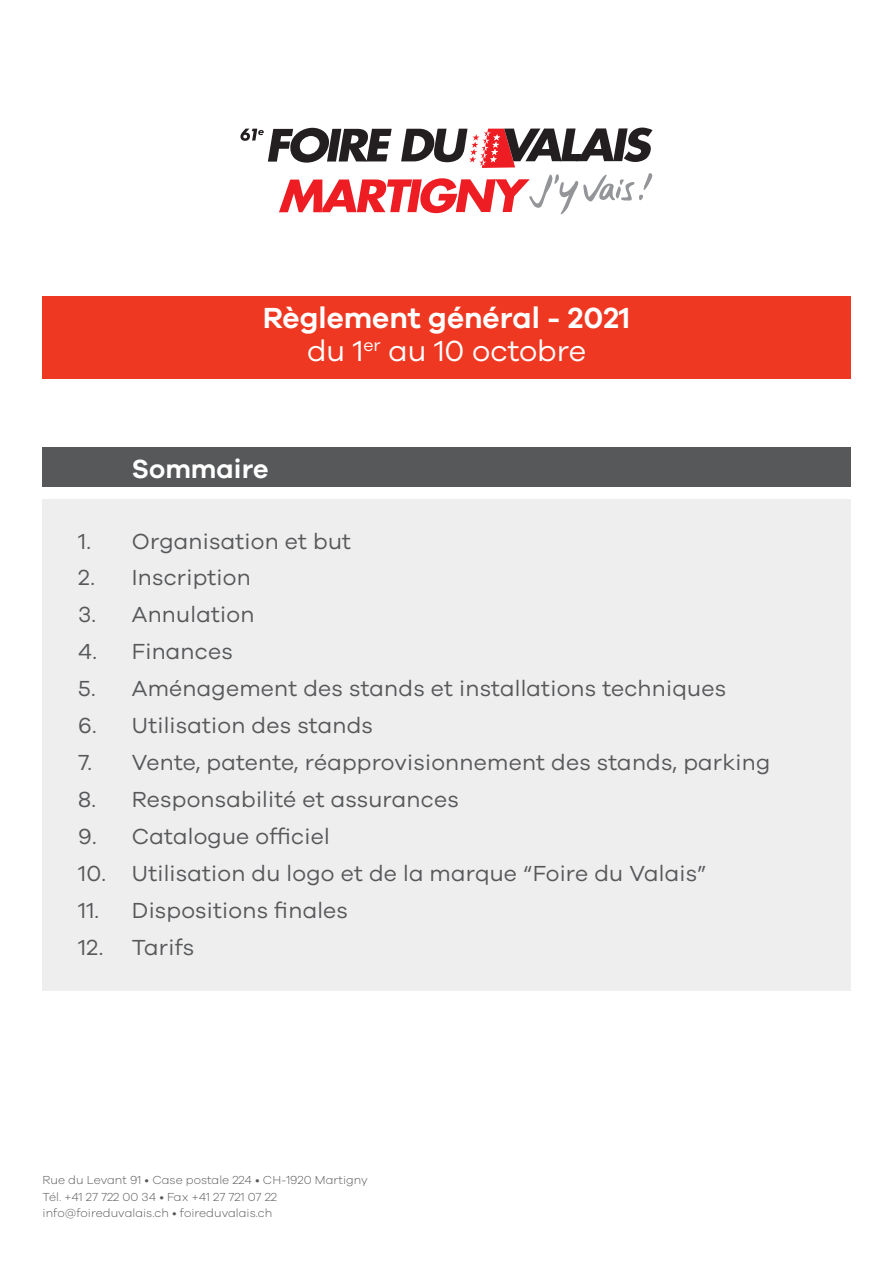
<style>
.page{position:relative;width:893px;height:1263px;background:#fff}
.page>*{position:absolute;margin:0;border:0;box-sizing:border-box;transform-origin:0 0}
.t1{font:600 30px "Galano Grotesque";color:#fff}
.t2{font:30px "Galano Grotesque";color:#fff}
.t3{font:600 27px "Galano Grotesque";color:#fff}
.t4{font:22.5px "Galano Grotesque";letter-spacing:.01em;color:#57585a}
.t5{font:300 12px "Galano Grotesque";letter-spacing:.005em;color:#57585a}
</style>
<div class="page">
<div style="left:43px;top:499px;width:808px;height:492px;background:#eeeeef"></div>
<div style="left:43px;top:296px;width:808px;height:83px;background:#ef3822"></div>
<div style="left:42px;top:447px;width:808px;height:40px;background:#57585a"></div>
<svg style="left:240px;top:128px;width:412px;height:86px"></svg>
<p class="t1" style="left:263px;top:300px;width:369px">Règlement général - 2021</p>
<p class="t2" style="left:307px;top:333px;width:281px">du 1<sup>er</sup> au 10 octobre</p>
<p class="t3" style="left:132px;top:453px;width:138px">Sommaire</p>
<p class="t4" style="left:78px;top:527px;width:274px">1. Organisation et but</p>
<p class="t4" style="left:78px;top:564px;width:174px">2. Inscription</p>
<p class="t4" style="left:78px;top:601px;width:178px">3. Annulation</p>
<p class="t4" style="left:78px;top:638px;width:156px">4. Finances</p>
<p class="t4" style="left:78px;top:675px;width:649px">5. Aménagement des stands et installations techniques</p>
<p class="t4" style="left:78px;top:712px;width:296px">6. Utilisation des stands</p>
<p class="t4" style="left:78px;top:749px;width:694px">7. Vente, patente, réapprovisionnement des stands, parking</p>
<p class="t4" style="left:78px;top:786px;width:382px">8. Responsabilité et assurances</p>
<p class="t4" style="left:78px;top:823px;width:253px">9. Catalogue officiel</p>
<p class="t4" style="left:78px;top:860px;width:630px">10. Utilisation du logo et de la marque “Foire du Valais”</p>
<p class="t4" style="left:78px;top:896px;width:271px">11. Dispositions finales</p>
<p class="t4" style="left:78px;top:933px;width:118px">12. Tarifs</p>
<p class="t5" style="left:43px;top:1173px;width:327px">Rue du Levant 91 • Case postale 224 • CH-1920 Martigny</p>
<p class="t5" style="left:43px;top:1190px;width:236px">Tél. +41 27 722 00 34 • Fax +41 27 721 07 22</p>
<p class="t5" style="left:43px;top:1206px;width:231px">info@foireduvalais.ch • foireduvalais.ch</p>
</div>
